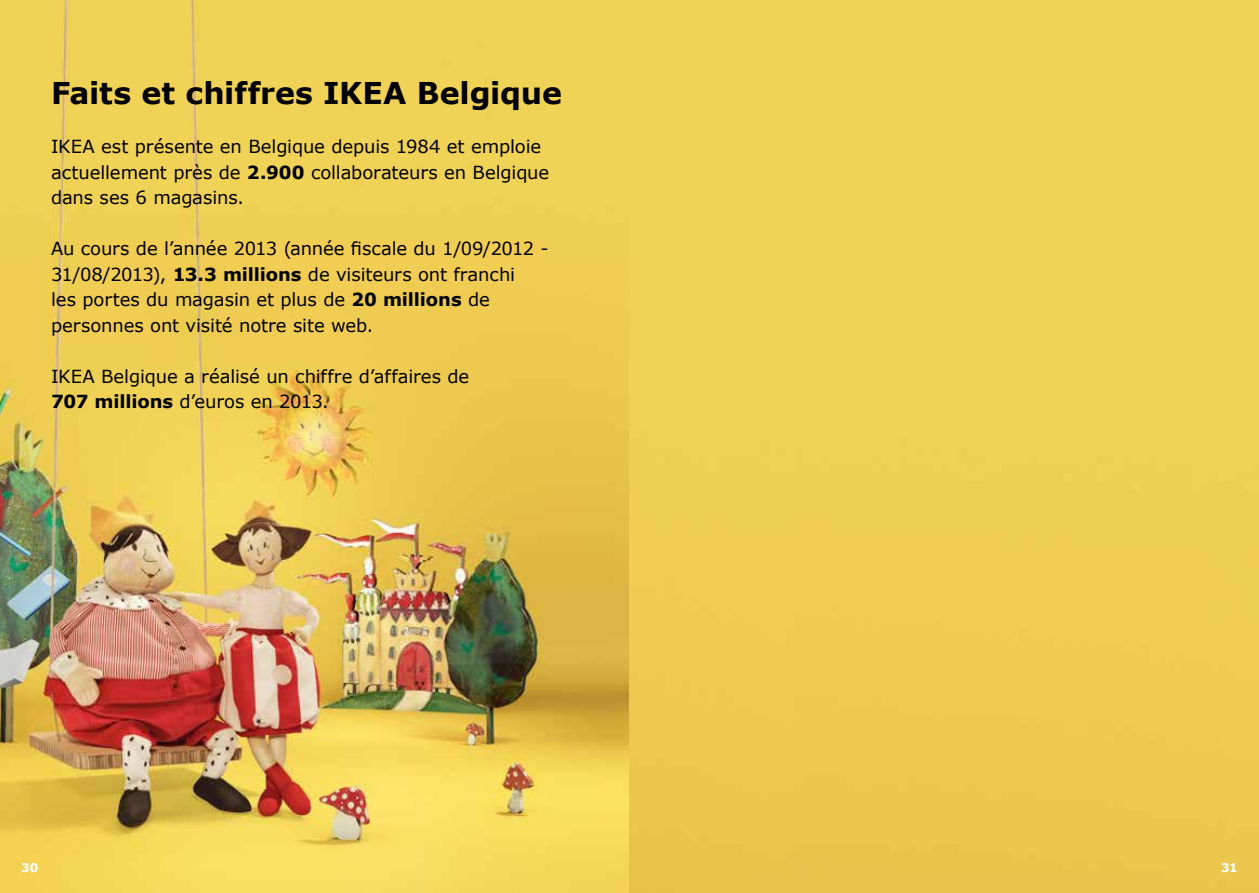
<style>
.page{position:relative;width:1259px;height:893px;background:#fff}
.page>*{position:absolute;margin:0;border:0;box-sizing:border-box;transform-origin:0 0}
.t1{font:700 30px "Verdana IKEA";letter-spacing:-.005em;color:#000}
.t2{font:18px/25.5px "Verdana IKEA";letter-spacing:-.005em;color:#000}
.t3{font:700 12px "Verdana IKEA";color:#fff}
.s1{font-weight:700}
</style>
<div class="page">
<img style="left:0;top:0;width:1259px;height:893px">
<h1 class="t1" style="left:51px;top:74px;width:512px">Faits et chiffres IKEA Belgique</h1>
<p class="t2" style="left:51px;top:134px;width:500px">IKEA est présente en Belgique depuis 1984 et emploie actuellement près de <span class="s1">2.900</span> collaborateurs en Belgique dans ses 6 magasins.</p>
<p class="t2" style="left:51px;top:236px;width:499px">Au cours de l’année 2013 (année fiscale du 1/09/2012 - 31/08/2013), <span class="s1">13.3 millions</span> de visiteurs ont franchi<br>les portes du magasin et plus de <span class="s1">20 millions</span> de personnes ont visité notre site web.</p>
<p class="t2" style="left:51px;top:364px;width:420px">IKEA Belgique a réalisé un chiffre d’affaires de<br><span class="s1">707 millions</span> d’euros en 2013.</p>
<p class="t3" style="left:21px;top:859px;width:19px">30</p>
<p class="t3" style="left:1221px;top:859px;width:18px">31</p>
</div>
